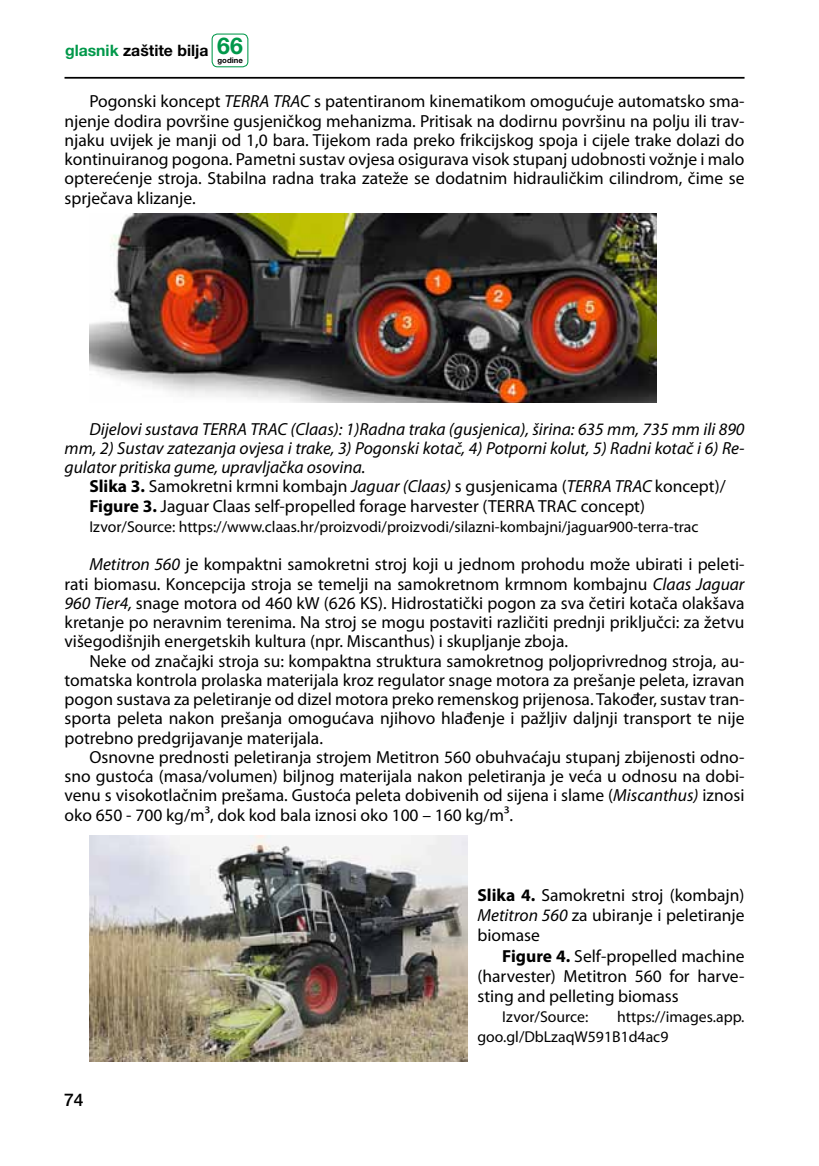
<style>
.page{position:relative;width:819px;height:1166px;background:#fff}
.page>*{position:absolute;margin:0;border:0;box-sizing:border-box;transform-origin:0 0}
.t1{font:17.5px/19.2px "Myriad Pro";color:#000;text-align:justify}
.t2{font:italic 17.5px/19.2px "Myriad Pro";color:#000;text-align:justify}
.t3{font:500 17.5px "Helvetica Neue LT Pro";color:#000}
.t4{font:15.75px/20.1px "Myriad Pro";color:#000}
.t5{font:700 15.75px "Helvetica Neue LT Pro";color:#000}
.t6{font:700 7.7px "Helvetica Neue LT Pro";color:#000}
.s1{color:#00984a}
.s2{font-size:23.1px;color:#00984a}
.s3{font-style:italic}
.s4{font-weight:700}
</style>
<div class="page">
<hr style="left:64px;top:77px;width:680px;height:2px;background:#000">
<div style="left:211px;top:34px;width:37px;height:33px;border:1px solid #00984a;border-radius:5px"></div>
<img style="left:89px;top:214px;width:567px;height:189px">
<img style="left:89px;top:836px;width:378px;height:225px">
<p class="t5" style="left:65px;top:40px;width:179px"><span class="s1">glasnik</span> zaštite bilja <span class="s2">66</span></p>
<p class="t6" style="left:217px;top:56px;width:27px">godine</p>
<p class="t1" style="left:64px;top:92px;width:681px;text-indent:25px">Pogonski koncept <span class="s3">TERRA TRAC</span> s patentiranom kinematikom omogućuje automatsko sma&shy;njenje dodira površine gusjeničkog mehanizma. Pritisak na dodirnu površinu na polju ili trav&shy;njaku uvijek je manji od 1,0 bara. Tijekom rada preko frikcijskog spoja i cijele trake dolazi do kontinuiranog pogona. Pametni sustav ovjesa osigurava visok stupanj udobnosti vožnje i malo opterećenje stroja. Stabilna radna traka zateže se dodatnim hidrauličkim cilindrom, čime se sprječava klizanje.</p>
<p class="t2" style="left:64px;top:419px;width:681px;text-indent:25px">Dijelovi sustava TERRA TRAC (Claas): 1)Radna traka (gusjenica), širina: 635 mm, 735 mm ili 890 mm, 2) Sustav zatezanja ovjesa i trake, 3) Pogonski kotač, 4) Potporni kolut, 5) Radni kotač i 6) Re&shy;gulator pritiska gume, upravljačka osovina.</p>
<p class="t1" style="left:89px;top:477px;width:637px"><span class="s4">Slika 3.</span> Samokretni krmni kombajn <span class="s3">Jaguar (Claas)</span> s gusjenicama (<span class="s3">TERRA TRAC</span> koncept)/<br><span class="s4">Figure 3.</span> Jaguar Claas self-propelled forage harvester (TERRA TRAC concept)</p>
<p class="t4" style="left:89px;top:516px;width:610px">Izvor/Source: https://www.claas.hr/proizvodi/proizvodi/silazni-kombajni/jaguar900-terra-trac</p>
<p class="t1" style="left:64px;top:554px;width:681px;text-indent:25px"><span class="s3">Metitron 560</span> je kompaktni samokretni stroj koji u jednom prohodu može ubirati i peleti&shy;rati biomasu. Koncepcija stroja se temelji na samokretnom krmnom kombajnu <span class="s3">Claas Jaguar 960 Tier4,</span> snage motora od 460 kW (626 KS). Hidrostatički pogon za sva četiri kotača olakšava kretanje po neravnim terenima. Na stroj se mogu postaviti različiti prednji priključci: za žetvu višegodišnjih energetskih kultura (npr. Miscanthus) i skupljanje zboja.</p>
<p class="t1" style="left:64px;top:651px;width:681px;text-indent:25px">Neke od značajki stroja su: kompaktna struktura samokretnog poljoprivrednog stroja, au&shy;tomatska kontrola prolaska materijala kroz regulator snage motora za prešanje peleta, izravan pogon sustava za peletiranje od dizel motora preko remenskog prijenosa. Također, sustav tran&shy;sporta peleta nakon prešanja omogućava njihovo hlađenje i pažljiv daljnji transport te nije potrebno predgrijavanje materijala.</p>
<p class="t1" style="left:64px;top:747px;width:681px;text-indent:25px">Osnovne prednosti peletiranja strojem Metitron 560 obuhvaćaju stupanj zbijenosti odno&shy;sno gustoća (masa/volumen) biljnog materijala nakon peletiranja je veća u odnosu na dobi&shy;venu s visokotlačnim prešama. Gustoća peleta dobivenih od sijena i slame (<span class="s3">Miscanthus)</span> iznosi oko 650 - 700 kg/m³, dok kod bala iznosi oko 100 – 160 kg/m³.</p>
<p class="t3" style="left:64px;top:1090px;width:21px">74</p>
<p class="t1" style="left:477px;top:885px;width:268px;line-height:20.1px"><span class="s4">Slika 4.</span> Samokretni stroj (kombajn)<br><span class="s3">Metitron 560</span> za ubiranje i peletiranje biomase</p>
<p class="t1" style="left:477px;top:945px;width:268px;line-height:20.1px;text-indent:25px"><span class="s4">Figure 4.</span> Self-propelled machine (harvester) Metitron 560 for harve&shy;sting and pelleting biomass</p>
<p class="t4" style="left:502px;top:1006px;width:87px">Izvor/Source:</p>
<p class="t4" style="left:477px;top:1006px;width:268px;text-indent:140px">https://images.app. goo.gl/DbLzaqW591B1d4ac9</p>
</div>
